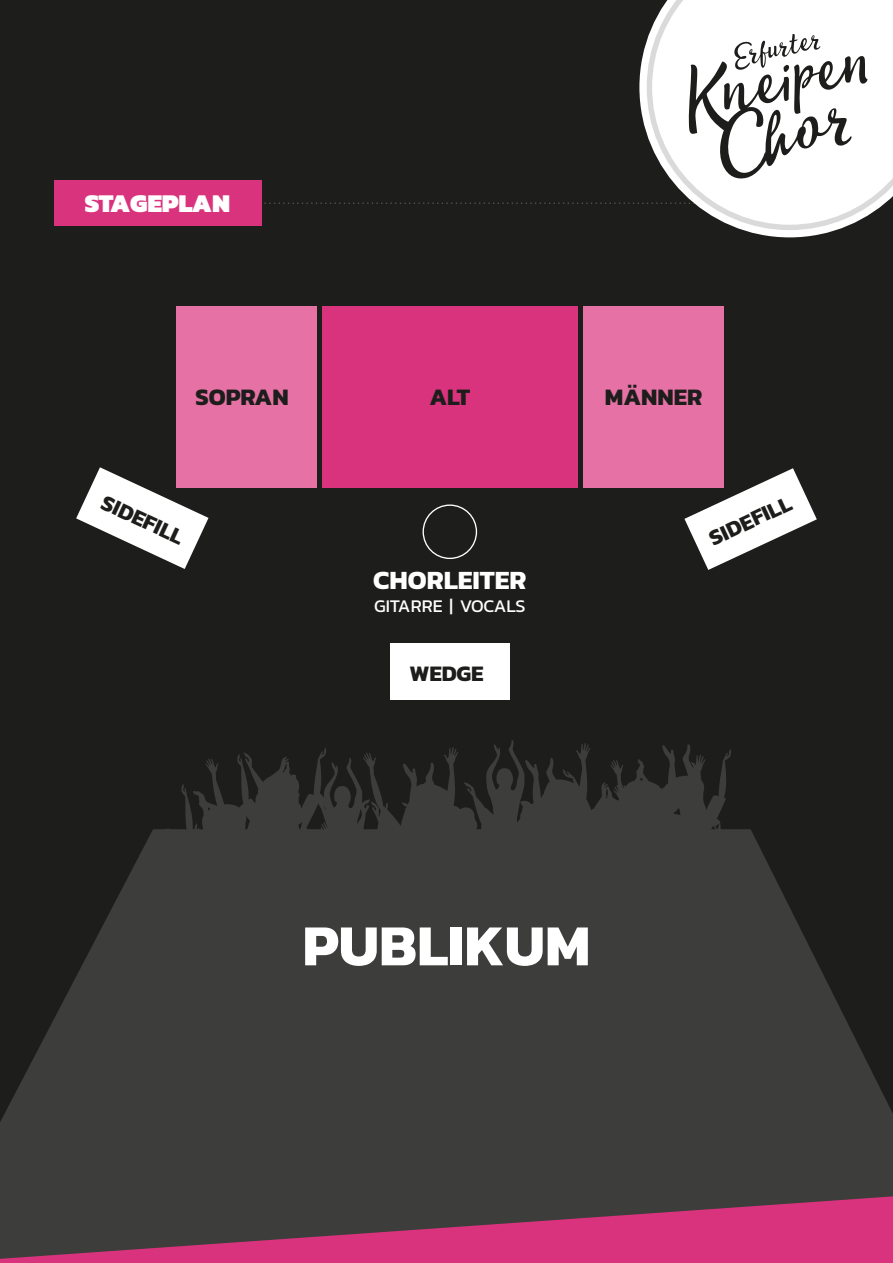
<style>
.page{position:relative;width:893px;height:1263px;background:#1d1d1b}
.page>*{position:absolute;margin:0;border:0;box-sizing:border-box;transform-origin:0 0}
.t1{font:700 58.8px "Kanit";color:#fff}
.t2{font:700 26.7px "Kanit";color:#fff}
.t3{font:900 25.95px "Kanit";color:#fff}
.t4{font:700 24px "Kanit";color:#1d1d1b}
.t5{font:700 22.5px "Kanit";color:#1d1d1b}
.t6{font:18.15px "Kanit";color:#fff}
</style>
<div class="page">
<svg style="left:0;top:833px;width:893px;height:345px;fill:#3d3d3c"></svg>
<svg style="left:139px;top:740px;width:613px;height:438px;background:#393938"></svg>
<div style="left:322px;top:306px;width:255px;height:182px;background:#d9337d"></div>
<div style="left:583px;top:306px;width:140px;height:182px;background:#e571a5"></div>
<div style="left:176px;top:306px;width:141px;height:182px;background:#e571a5"></div>
<svg style="left:684px;top:468px;width:133px;height:102px"></svg>
<div style="left:390px;top:643px;width:120px;height:56px;background:#fff"></div>
<svg style="left:76px;top:467px;width:133px;height:102px"></svg>
<div style="left:423px;top:504px;width:54px;height:55px;border:1px solid #fff;border-radius:50%"></div>
<svg style="left:261px;top:202px;width:378px;height:2px"></svg>
<div style="left:54px;top:181px;width:207px;height:45px;background:#d9337d"></div>
<svg style="left:639px;top:40px;width:197px;height:197px"></svg>
<svg style="left:0;top:1178px;width:893px;height:85px;background:#7d3857"></svg>
<svg style="left:647px;top:0;width:246px;height:230px"></svg>
<p class="t3" style="left:85px;top:181px;width:147px">STAGEPLAN</p>
<p class="t4" style="left:195px;top:378px;width:95px">SOPRAN</p>
<p class="t4" style="left:429px;top:378px;width:42px">ALT</p>
<p class="t4" style="left:605px;top:378px;width:99px">MÄNNER</p>
<p class="t5" style="left:110px;top:485px;width:90px;rotate:25deg">SIDEFILL</p>
<p class="t2" style="left:373px;top:560px;width:155px">CHORLEITER</p>
<p class="t6" style="left:374px;top:593px;width:153px">GITARRE | VOCALS</p>
<p class="t5" style="left:410px;top:655px;width:75px">WEDGE</p>
<p class="t5" style="left:703px;top:523px;width:90px;rotate:-25deg">SIDEFILL</p>
<h1 class="t1" style="left:303px;top:900px;width:289px">PUBLIKUM</h1>
</div>
